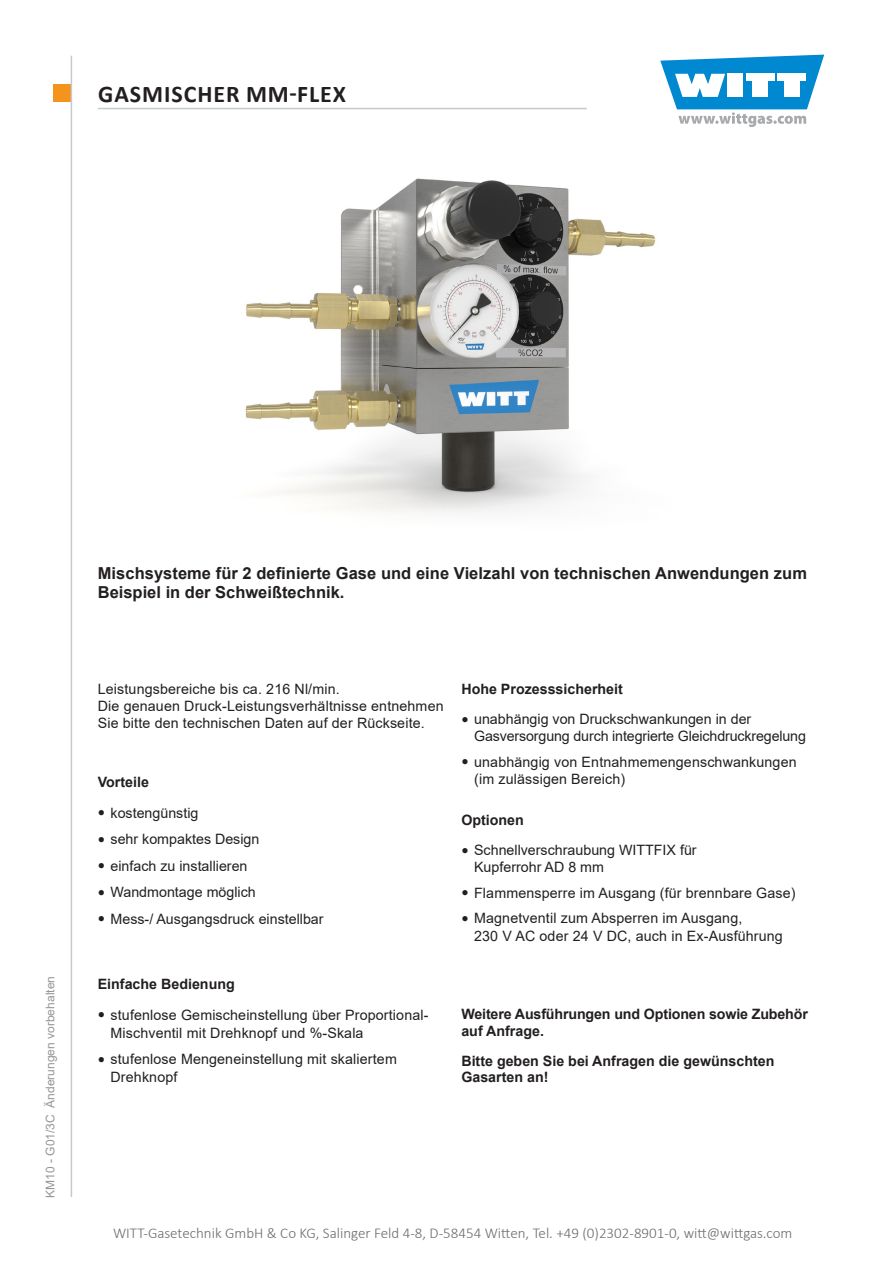
<style>
.page{position:relative;width:893px;height:1263px;background:#fff}
.page>*{position:absolute;margin:0;border:0;box-sizing:border-box;transform-origin:0 0}
.t1{font:700 24px "Calibri";letter-spacing:.04em;color:#231f20}
.Einleitungstext{font:700 16.5px/19.8px "Arial";letter-spacing:.005em;color:#231f20}
.t2{font:300 15px "Calibri";color:#6b6c6f}
.t3{font:14.25px/17.1px "Arial";letter-spacing:.01em;color:#231f20}
.Überschrift{font:700 14.25px/17.1px "Arial";color:#231f20}
.t4{font:14.25px/17.1px "Arial";letter-spacing:-.01em;color:#231f20}
.t5{font:12px "Arial";color:#949698}
.s1{font-family:"Bookman Old Style";font-size:12px}
</style>
<div class="page">
<div style="left:53px;top:85px;width:17px;height:17px;background:#f5941d"></div>
<svg style="left:660px;top:55px;width:164px;height:72px"></svg>
<hr style="left:71px;top:56px;width:1px;height:1141px;background:#c7c9cb">
<hr style="left:98px;top:108px;width:489px;height:1px;background:#c7c9cb">
<img style="left:245px;top:178px;width:411px;height:336px">
<h1 class="t1" style="left:98px;top:77px;width:249px">GASMISCHER MM-FLEX</h1>
<p class="t5" style="left:42px;top:1197px;width:223px;rotate:-90deg">KM10 - G01/3C Änderungen vorbehalten</p>
<p class="Einleitungstext" style="left:98px;top:563px;width:711px">Mischsysteme für 2 definierte Gase und eine Vielzahl von technischen Anwendungen zum<br>Beispiel in der Schweißtechnik.</p>
<p class="t3" style="left:98px;top:681px;width:347px">Leistungsbereiche bis ca. 216 Nl/min.<br>Die genauen Druck-Leistungsverhältnisse entnehmen<br>Sie bitte den technischen Daten auf der Rückseite.</p>
<p class="Überschrift" style="left:98px;top:773px;width:53px">Vorteile</p>
<p class="t3" style="left:98px;top:804px;width:102px"><span class="s1">●</span> kostengünstig</p>
<p class="t3" style="left:98px;top:830px;width:163px"><span class="s1">●</span> sehr kompaktes Design</p>
<p class="t3" style="left:98px;top:857px;width:151px"><span class="s1">●</span> einfach zu installieren</p>
<p class="t3" style="left:98px;top:883px;width:159px"><span class="s1">●</span> Wandmontage möglich</p>
<p class="t3" style="left:98px;top:910px;width:227px"><span class="s1">●</span> Mess-/ Ausgangsdruck einstellbar</p>
<p class="Überschrift" style="left:98px;top:976px;width:138px">Einfache Bedienung</p>
<p class="t3" style="left:111px;top:1006px;width:319px;line-height:18px;text-indent:-13px"><span class="s1">●</span> stufenlose Gemischeinstellung über Proportional-<br>Mischventil mit Drehknopf und %-Skala</p>
<p class="t3" style="left:111px;top:1050px;width:288px;line-height:18px;text-indent:-13px"><span class="s1">●</span> stufenlose Mengeneinstellung mit skaliertem<br>Drehknopf</p>
<p class="Überschrift" style="left:461px;top:681px;width:163px">Hohe Prozesssicherheit</p>
<p class="t4" style="left:474px;top:710px;width:333px;text-indent:-13px"><span class="s1">●</span> unabhängig von Druckschwankungen in der<br>Gasversorgung durch integrierte Gleichdruckregelung</p>
<p class="t3" style="left:474px;top:753px;width:324px;text-indent:-13px"><span class="s1">●</span> unabhängig von Entnahmemengenschwankungen (im zulässigen Bereich)</p>
<p class="Überschrift" style="left:461px;top:812px;width:64px">Optionen</p>
<p class="t3" style="left:474px;top:841px;width:224px;text-indent:-13px"><span class="s1">●</span> Schnellverschraubung WITTFIX für<br>Kupferrohr AD 8 mm</p>
<p class="t3" style="left:461px;top:884px;width:336px"><span class="s1">●</span> Flammensperre im Ausgang (für brennbare Gase)</p>
<p class="t3" style="left:474px;top:910px;width:310px;text-indent:-13px"><span class="s1">●</span> Magnetventil zum Absperren im Ausgang,<br>230 V AC oder 24 V DC, auch in Ex-Ausführung</p>
<p class="Überschrift" style="left:461px;top:1006px;width:348px">Weitere Ausführungen und Optionen sowie Zubehör auf Anfrage.</p>
<p class="Überschrift" style="left:461px;top:1052px;width:315px;line-height:16.5px">Bitte geben Sie bei Anfragen die gewünschten<br>Gasarten an!</p>
<p class="t2" style="left:113px;top:1224px;width:681px">WITT-Gasetechnik GmbH &amp; Co KG, Salinger Feld 4-8, D-58454 Witten, Tel. +49 (0)2302-8901-0, witt@wittgas.com</p>
</div>
